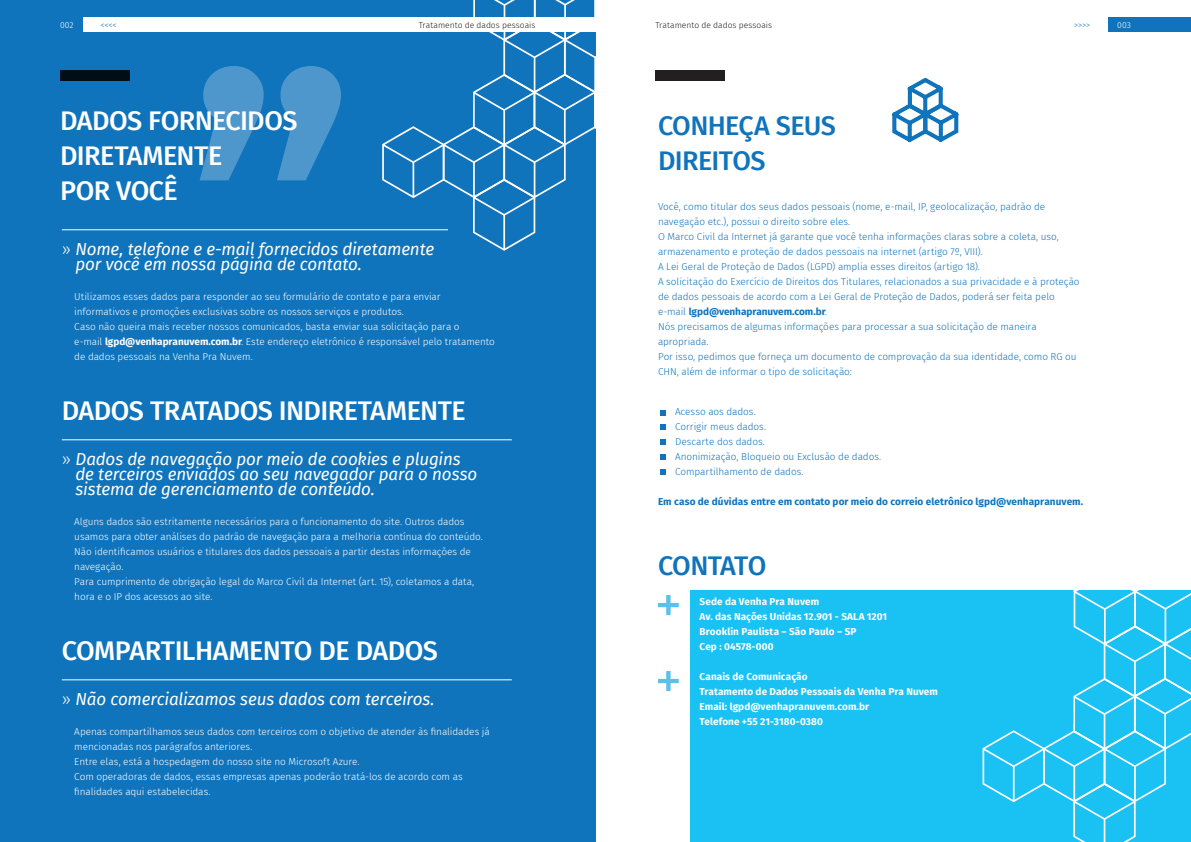
<style>
.page{position:relative;width:1191px;height:842px;background:#fff}
.page>*{position:absolute;margin:0;border:0;box-sizing:border-box;transform-origin:0 0}
.t1{font:500 400px "Fira Sans";color:#fff}
.Headline_27_31_Left{font:500 27px/35px "Fira Sans";letter-spacing:-.02em;color:#fff}
.Headline_27_31_Left-2{font:500 27px "Fira Sans";letter-spacing:-.025em;color:#1074bc}
.t2{font:italic 17px/15px "Fira Sans";letter-spacing:-.015em;color:#fff}
.Copy_Text_08_14_Full{font:300 10px "Fira Sans";letter-spacing:-.01em;color:#fff}
.Copy_Text_08_14_Full-2{font:300 10px "Fira Sans";letter-spacing:-.01em;color:#1074bc}
.Small_Text_6_10_Full{font:700 10px "Fira Sans";letter-spacing:.005em;color:#fff}
.Small_Text_6_10_Full-2{font:700 10px "Fira Sans";letter-spacing:.005em;color:#1074bc}
.Copy_Text_08_14_Full-3{font:700 10px "Fira Sans";letter-spacing:-.005em;color:#1074bc}
.t3{font:300 8.5px "Fira Sans";color:#231f20}
.t4{font:300 8.5px "Fira Sans";color:#1074bc}
.t5{font:300 8.5px "Fira Sans";letter-spacing:.01em;color:#fff}
.s1{font-weight:300;font-style:normal}
.s2{font-weight:700}
.s3{font-weight:300}
</style>
<div class="page">
<div style="left:0;top:0;width:595px;height:842px;background:#1074bc"></div>
<div style="left:690px;top:590px;width:501px;height:252px;background:#1ac1f3"></div>
<div style="left:60px;top:70px;width:69px;height:10px;background:#020e17"></div>
<svg style="left:382px;top:0;width:305px;height:251px"></svg>
<svg style="left:982px;top:590px;width:209px;height:252px"></svg>
<hr style="left:62px;top:230px;width:386px;height:1px;background:#fff">
<hr style="left:62px;top:440px;width:450px;height:1px;background:#fff">
<hr style="left:62px;top:680px;width:450px;height:1px;background:#fff">
<div style="left:655px;top:70px;width:70px;height:10px;background:#231f20"></div>
<svg style="left:660px;top:410px;width:6px;height:5px"></svg>
<svg style="left:660px;top:425px;width:6px;height:5px"></svg>
<svg style="left:660px;top:439px;width:6px;height:6px"></svg>
<svg style="left:660px;top:454px;width:6px;height:6px"></svg>
<svg style="left:660px;top:470px;width:6px;height:5px"></svg>
<svg style="left:658px;top:595px;width:20px;height:20px"></svg>
<svg style="left:658px;top:671px;width:20px;height:20px"></svg>
<svg style="left:892px;top:77px;width:67px;height:66px"></svg>
<div style="left:1108px;top:17px;width:83px;height:15px;background:#1074bc"></div>
<div style="left:83px;top:17px;width:512px;height:15px;background:#fff"></div>
<div style="left:595px;top:17px;width:513px;height:15px;background:#fff"></div>
<p class="t5" style="left:60px;top:19px;width:15px">002</p>
<p class="t4" style="left:101px;top:19px;width:18px">&lt;&lt;&lt;&lt;</p>
<p class="t3" style="left:419px;top:19px;width:118px">Tratamento de dados pessoais</p>
<p class="t3" style="left:655px;top:19px;width:118px">Tratamento de dados pessoais</p>
<p class="t4" style="left:1074px;top:19px;width:18px">&gt;&gt;&gt;&gt;</p>
<p class="t5" style="left:1117px;top:19px;width:15px">003</p>
<h1 class="t1" style="left:186px;top:-91px;width:173px">”</h1>
<p class="Headline_27_31_Left" style="left:60px;top:102px;width:239px">DADOS FORNECIDOS<br>DIRETAMENTE</p>
<p class="Headline_27_31_Left" style="left:60px;top:172px;width:119px">POR VOCÊ</p>
<p class="t2" style="left:76px;top:241px;width:360px;text-indent:-14px"><span class="s1">»</span> Nome, telefone e e-mail fornecidos diretamente por você em nossa página de contato.</p>
<p class="Copy_Text_08_14_Full" style="left:74px;top:289px;width:368px">Utilizamos esses dados para responder ao seu formulário de contato e para enviar</p>
<p class="Copy_Text_08_14_Full" style="left:74px;top:304px;width:331px">informativos e promoções exclusivas sobre os nossos serviços e produtos.</p>
<p class="Copy_Text_08_14_Full" style="left:74px;top:319px;width:387px">Caso não queira mais receber nossos comunicados, basta enviar sua solicitação para o</p>
<p class="Copy_Text_08_14_Full" style="left:74px;top:334px;width:422px">e-mail <span class="s2">lgpd@venhapranuvem.com.br</span>. Este endereço eletrônico é responsável pelo tratamento</p>
<p class="Copy_Text_08_14_Full" style="left:74px;top:349px;width:180px">de dados pessoais na Venha Pra Nuvem.</p>
<p class="Headline_27_31_Left" style="left:62px;top:392px;width:405px">DADOS TRATADOS INDIRETAMENTE</p>
<p class="t2" style="left:76px;top:451px;width:403px;text-indent:-14px"><span class="s1">»</span> Dados de navegação por meio de cookies e plugins de terceiros enviados ao seu navegador para o nosso sistema de gerenciamento de conteúdo.</p>
<p class="Copy_Text_08_14_Full" style="left:74px;top:514px;width:392px">Alguns dados são estritamente necessários para o funcionamento do site. Outros dados</p>
<p class="Copy_Text_08_14_Full" style="left:74px;top:529px;width:410px">usamos para obter análises do padrão de navegação para a melhoria contínua do conteúdo.</p>
<p class="Copy_Text_08_14_Full" style="left:74px;top:544px;width:398px">Não identificamos usuários e titulares dos dados pessoais a partir destas informações de</p>
<p class="Copy_Text_08_14_Full" style="left:74px;top:559px;width:51px">navegação.</p>
<p class="Copy_Text_08_14_Full" style="left:74px;top:574px;width:401px">Para cumprimento de obrigação legal do Marco Civil da Internet (art. 15), coletamos a data,</p>
<p class="Copy_Text_08_14_Full" style="left:74px;top:589px;width:140px">hora e o IP dos acessos ao site.</p>
<p class="Headline_27_31_Left" style="left:62px;top:632px;width:377px">COMPARTILHAMENTO DE DADOS</p>
<p class="t2" style="left:62px;top:691px;width:374px"><span class="s1">»</span> Não comercializamos seus dados com terceiros.</p>
<p class="Copy_Text_08_14_Full" style="left:74px;top:724px;width:417px">Apenas compartilhamos seus dados com terceiros com o objetivo de atender às finalidades já</p>
<p class="Copy_Text_08_14_Full" style="left:74px;top:739px;width:180px">mencionadas nos parágrafos anteriores.</p>
<p class="Copy_Text_08_14_Full" style="left:74px;top:754px;width:287px">Entre elas, está a hospedagem do nosso site no Microsoft Azure.</p>
<p class="Copy_Text_08_14_Full" style="left:74px;top:769px;width:390px">Com operadoras de dados, essas empresas apenas poderão tratá-los de acordo com as</p>
<p class="Copy_Text_08_14_Full" style="left:74px;top:784px;width:138px">finalidades aqui estabelecidas.</p>
<p class="Headline_27_31_Left-2" style="left:658px;top:104px;width:179px">CONHEÇA SEUS</p>
<p class="Headline_27_31_Left-2" style="left:658px;top:139px;width:109px">DIREITOS</p>
<p class="Copy_Text_08_14_Full-2" style="left:658px;top:199px;width:389px">Você, como titular dos seus dados pessoais (nome, e-mail, IP, geolocalização, padrão de</p>
<p class="Copy_Text_08_14_Full-2" style="left:658px;top:214px;width:194px">navegação etc.), possui o direito sobre eles.</p>
<p class="Copy_Text_08_14_Full-2" style="left:658px;top:229px;width:402px">O Marco Civil da Internet já garante que você tenha informações claras sobre a coleta, uso,</p>
<p class="Copy_Text_08_14_Full-2" style="left:658px;top:244px;width:326px">armazenamento e proteção de dados pessoais na internet (artigo 7º, VIII).</p>
<p class="Copy_Text_08_14_Full-2" style="left:658px;top:259px;width:323px">A Lei Geral de Proteção de Dados (LGPD) amplia esses direitos (artigo 18).</p>
<p class="Copy_Text_08_14_Full-2" style="left:658px;top:274px;width:423px">A solicitação do Exercício de Direitos dos Titulares, relacionados a sua privacidade e à proteção</p>
<p class="Copy_Text_08_14_Full-2" style="left:658px;top:289px;width:398px">de dados pessoais de acordo com a Lei Geral de Proteção de Dados, poderá ser feita pelo</p>
<p class="Copy_Text_08_14_Full-3" style="left:658px;top:303px;width:170px"><span class="s3">e-mail</span> lgpd@venhapranuvem.com.br<span class="s3">.</span></p>
<p class="Copy_Text_08_14_Full-2" style="left:658px;top:319px;width:380px">Nós precisamos de algumas informações para processar a sua solicitação de maneira</p>
<p class="Copy_Text_08_14_Full-2" style="left:658px;top:334px;width:52px">apropriada.</p>
<p class="Copy_Text_08_14_Full-2" style="left:658px;top:349px;width:420px">Por isso, pedimos que forneça um documento de comprovação da sua identidade, como RG ou</p>
<p class="Copy_Text_08_14_Full-2" style="left:658px;top:364px;width:195px">CHN, além de informar o tipo de solicitação:</p>
<p class="Copy_Text_08_14_Full-2" style="left:675px;top:404px;width:82px">Acesso aos dados.</p>
<p class="Copy_Text_08_14_Full-2" style="left:675px;top:419px;width:93px">Corrigir meus dados.</p>
<p class="Copy_Text_08_14_Full-2" style="left:675px;top:434px;width:91px">Descarte dos dados.</p>
<p class="Copy_Text_08_14_Full-2" style="left:675px;top:449px;width:208px">Anonimização, Bloqueio ou Exclusão de dados.</p>
<p class="Copy_Text_08_14_Full-2" style="left:675px;top:464px;width:130px">Compartilhamento de dados.</p>
<p class="Small_Text_6_10_Full-2" style="left:658px;top:493px;width:427px">Em caso de dúvidas entre em contato por meio do correio eletrônico lgpd@venhapranuvem.</p>
<p class="Headline_27_31_Left-2" style="left:658px;top:544px;width:110px">CONTATO</p>
<p class="Small_Text_6_10_Full" style="left:699px;top:593px;width:121px">Sede da Venha Pra Nuvem</p>
<p class="Small_Text_6_10_Full" style="left:699px;top:608px;width:189px">Av. das Nações Unidas 12.901 - SALA 1201</p>
<p class="Small_Text_6_10_Full" style="left:699px;top:623px;width:158px">Brooklin Paulista – São Paulo – SP</p>
<p class="Small_Text_6_10_Full" style="left:699px;top:638px;width:76px">Cep : 04578-000</p>
<p class="Small_Text_6_10_Full" style="left:699px;top:668px;width:109px">Canais de Comunicação</p>
<p class="Small_Text_6_10_Full" style="left:699px;top:683px;width:240px">Tratamento de Dados Pessoais da Venha Pra Nuvem</p>
<p class="Small_Text_6_10_Full" style="left:699px;top:698px;width:171px">Email: lgpd@venhapranuvem.com.br</p>
<p class="Small_Text_6_10_Full" style="left:699px;top:713px;width:125px">Telefone +55 21-3180-0380</p>
</div>
